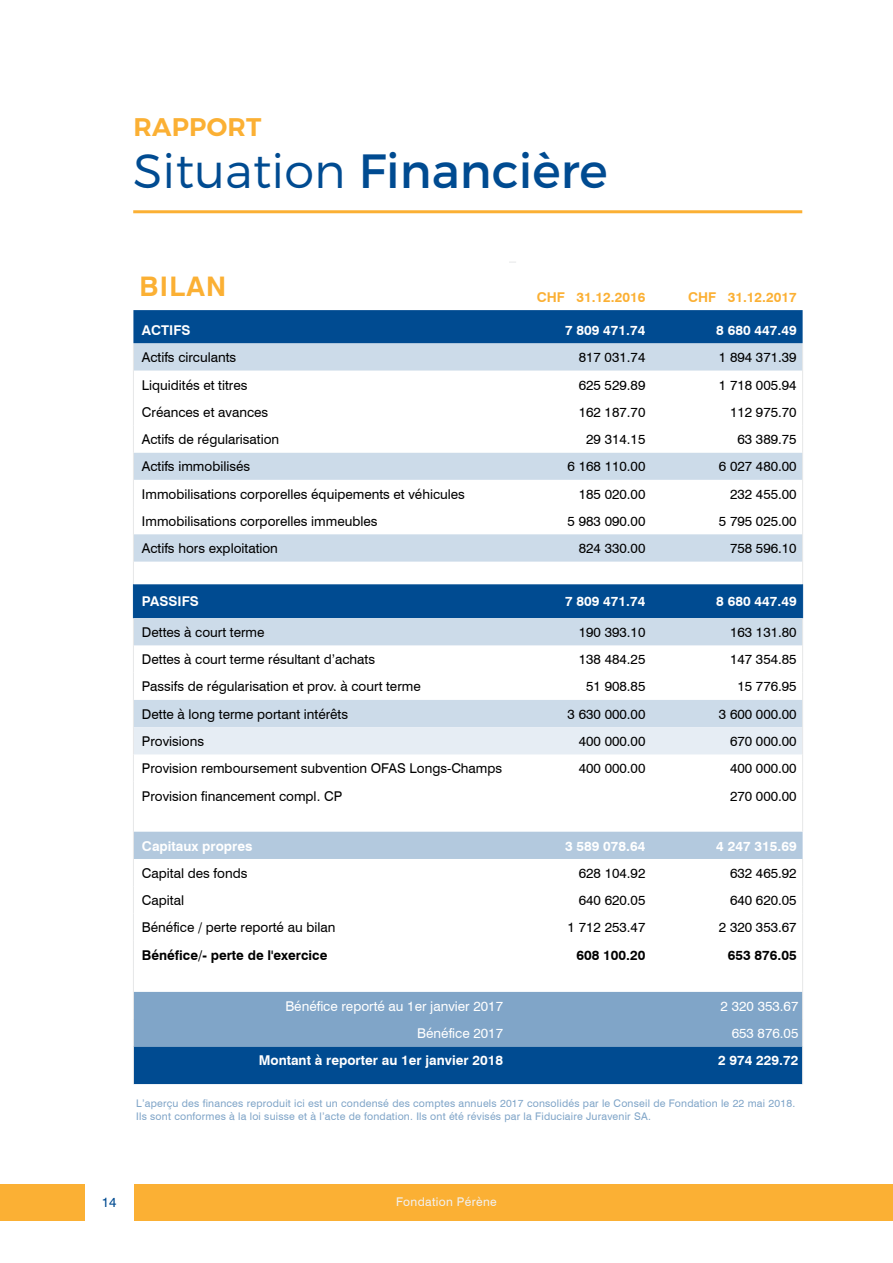
<style>
.page{position:relative;width:893px;height:1263px;background:#fff}
.page>*{position:absolute;margin:0;border:0;box-sizing:border-box;transform-origin:0 0}
.t1{font:48px "Montserrat";color:#004b91}
.t2{font:700 27px "Swiss 721 BT";letter-spacing:.05em;color:#fbb034}
.t3{font:600 25.5px "Montserrat";letter-spacing:.01em;color:#fbb034}
.t4{font:13.5px "Swiss 721 BT";color:#000}
.t5{font:700 13.5px "Swiss 721 BT";color:#fff}
.t6{font:13.5px "Swiss 721 BT";color:#fff}
.t7{font:700 13.5px "Swiss 721 BT";color:#000}
.t8{font:700 13.5px "Swiss 721 BT";color:#fbb034}
.t9{font:13.5px "Swiss 721 BT";color:#004b91}
.t10{font:12px "Swiss 721 BT";letter-spacing:.03em;color:#f1f1f2}
.t11{font:10.5px/12.6px "Swiss 721 BT";letter-spacing:.02em;color:#80a5c8}
.s1{font-weight:300}
</style>
<div class="page">
<div style="left:0;top:1184px;width:893px;height:36px;background:#fbb034"></div>
<hr style="left:133px;top:210px;width:669px;height:3px;background:#fbb034">
<div style="left:85px;top:1183px;width:48px;height:38px;background:#fff"></div>
<div style="left:133px;top:310px;width:670px;height:774px;background:#004b91"></div>
<svg style="left:134px;top:343px;width:668px;height:28px;background:#cbdae8"></svg>
<svg style="left:134px;top:371px;width:668px;height:247px"></svg>
<svg style="left:133px;top:343px;width:1px;height:241px"></svg>
<svg style="left:802px;top:343px;width:1px;height:241px"></svg>
<hr style="left:133px;top:1046px;width:1px;height:38px;background:#e6e7e8">
<hr style="left:802px;top:1046px;width:1px;height:38px;background:#e6e7e8">
<svg style="left:133px;top:618px;width:670px;height:428px"></svg>
<hr style="left:133px;top:584px;width:1px;height:34px;background:#004b91">
<hr style="left:802px;top:584px;width:1px;height:34px;background:#004b91">
<h3 class="t3" style="left:133px;top:111px;width:130px">RAPPORT</h3>
<h1 class="t1" style="left:133px;top:142px;width:476px"><span class="s1">Situation</span> Financière</h1>
<h2 class="t2" style="left:139px;top:270px;width:88px">BILAN</h2>
<p class="t8" style="left:537px;top:289px;width:110px">CHF 31.12.2016</p>
<p class="t8" style="left:688px;top:289px;width:110px">CHF 31.12.2017</p>
<p class="t5" style="left:142px;top:322px;width:50px">ACTIFS</p>
<p class="t5" style="left:565px;top:322px;width:82px">7 809 471.74</p>
<p class="t5" style="left:716px;top:322px;width:82px">8 680 447.49</p>
<p class="t4" style="left:142px;top:349px;width:96px">Actifs circulants</p>
<p class="t4" style="left:579px;top:349px;width:68px">817 031.74</p>
<p class="t4" style="left:719px;top:349px;width:79px">1 894 371.39</p>
<p class="t4" style="left:142px;top:376px;width:107px">Liquidités et titres</p>
<p class="t4" style="left:579px;top:376px;width:68px">625 529.89</p>
<p class="t4" style="left:719px;top:376px;width:79px">1 718 005.94</p>
<p class="t4" style="left:142px;top:404px;width:128px">Créances et avances</p>
<p class="t4" style="left:579px;top:404px;width:68px">162 187.70</p>
<p class="t4" style="left:730px;top:404px;width:68px">112 975.70</p>
<p class="t4" style="left:142px;top:431px;width:139px">Actifs de régularisation</p>
<p class="t4" style="left:586px;top:431px;width:61px">29 314.15</p>
<p class="t4" style="left:737px;top:431px;width:61px">63 389.75</p>
<p class="t4" style="left:142px;top:458px;width:110px">Actifs immobilisés</p>
<p class="t4" style="left:568px;top:458px;width:79px">6 168 110.00</p>
<p class="t4" style="left:719px;top:458px;width:79px">6 027 480.00</p>
<p class="t4" style="left:142px;top:486px;width:324px">Immobilisations corporelles équipements et véhicules</p>
<p class="t4" style="left:579px;top:486px;width:68px">185 020.00</p>
<p class="t4" style="left:730px;top:486px;width:68px">232 455.00</p>
<p class="t4" style="left:142px;top:513px;width:237px">Immobilisations corporelles immeubles</p>
<p class="t4" style="left:568px;top:513px;width:79px">5 983 090.00</p>
<p class="t4" style="left:719px;top:513px;width:79px">5 795 025.00</p>
<p class="t4" style="left:142px;top:540px;width:138px">Actifs hors exploitation</p>
<p class="t4" style="left:579px;top:540px;width:68px">824 330.00</p>
<p class="t4" style="left:730px;top:540px;width:68px">758 596.10</p>
<p class="t5" style="left:142px;top:593px;width:58px">PASSIFS</p>
<p class="t5" style="left:565px;top:593px;width:82px">7 809 471.74</p>
<p class="t5" style="left:716px;top:593px;width:82px">8 680 447.49</p>
<p class="t4" style="left:142px;top:624px;width:124px">Dettes à court terme</p>
<p class="t4" style="left:579px;top:624px;width:68px">190 393.10</p>
<p class="t4" style="left:730px;top:624px;width:68px">163 131.80</p>
<p class="t4" style="left:142px;top:651px;width:235px">Dettes à court terme résultant d’achats</p>
<p class="t4" style="left:579px;top:651px;width:68px">138 484.25</p>
<p class="t4" style="left:730px;top:651px;width:68px">147 354.85</p>
<p class="t4" style="left:142px;top:678px;width:280px">Passifs de régularisation et prov. à court terme</p>
<p class="t4" style="left:586px;top:678px;width:61px">51 908.85</p>
<p class="t4" style="left:737px;top:678px;width:61px">15 776.95</p>
<p class="t4" style="left:142px;top:706px;width:208px">Dette à long terme portant intérêts</p>
<p class="t4" style="left:568px;top:706px;width:79px">3 630 000.00</p>
<p class="t4" style="left:719px;top:706px;width:79px">3 600 000.00</p>
<p class="t4" style="left:142px;top:733px;width:64px">Provisions</p>
<p class="t4" style="left:579px;top:733px;width:68px">400 000.00</p>
<p class="t4" style="left:730px;top:733px;width:68px">670 000.00</p>
<p class="t4" style="left:142px;top:760px;width:362px">Provision remboursement subvention OFAS Longs-Champs</p>
<p class="t4" style="left:579px;top:760px;width:68px">400 000.00</p>
<p class="t4" style="left:730px;top:760px;width:68px">400 000.00</p>
<p class="t4" style="left:142px;top:787px;width:202px">Provision financement compl. CP</p>
<p class="t4" style="left:730px;top:787px;width:68px">270 000.00</p>
<p class="t5" style="left:142px;top:837px;width:112px">Capitaux propres</p>
<p class="t5" style="left:565px;top:837px;width:82px">3 589 078.64</p>
<p class="t5" style="left:716px;top:837px;width:82px">4 247 315.69</p>
<p class="t4" style="left:142px;top:865px;width:107px">Capital des fonds</p>
<p class="t4" style="left:579px;top:865px;width:68px">628 104.92</p>
<p class="t4" style="left:730px;top:865px;width:68px">632 465.92</p>
<p class="t4" style="left:142px;top:892px;width:44px">Capital</p>
<p class="t4" style="left:579px;top:892px;width:68px">640 620.05</p>
<p class="t4" style="left:730px;top:892px;width:68px">640 620.05</p>
<p class="t4" style="left:142px;top:919px;width:195px">Bénéfice / perte reporté au bilan</p>
<p class="t4" style="left:568px;top:919px;width:79px">1 712 253.47</p>
<p class="t4" style="left:719px;top:919px;width:79px">2 320 353.67</p>
<p class="t7" style="left:142px;top:947px;width:187px">Bénéfice/- perte de l'exercice</p>
<p class="t7" style="left:576px;top:947px;width:70px">608 100.20</p>
<p class="t7" style="left:728px;top:947px;width:70px">653 876.05</p>
<p class="t6" style="left:285px;top:998px;width:219px">Bénéfice reporté au 1er janvier 2017</p>
<p class="t6" style="left:721px;top:998px;width:79px">2 320 353.67</p>
<p class="t6" style="left:417px;top:1025px;width:87px">Bénéfice 2017</p>
<p class="t6" style="left:732px;top:1025px;width:68px">653 876.05</p>
<p class="t5" style="left:259px;top:1052px;width:246px">Montant à reporter au 1er janvier 2018</p>
<p class="t5" style="left:718px;top:1052px;width:82px">2 974 229.72</p>
<p class="t11" style="left:136px;top:1097px;width:660px">L’aperçu des finances reproduit ici est un condensé des comptes annuels 2017 consolidés par le Conseil de Fondation le 22 mai 2018.<br>Ils sont conformes à la loi suisse et à l’acte de fondation. Ils ont été révisés par la Fiduciaire Juravenir SA.</p>
<p class="t9" style="left:102px;top:1194px;width:16px">14</p>
<p class="t10" style="left:396px;top:1194px;width:102px">Fondation Pérène</p>
</div>
